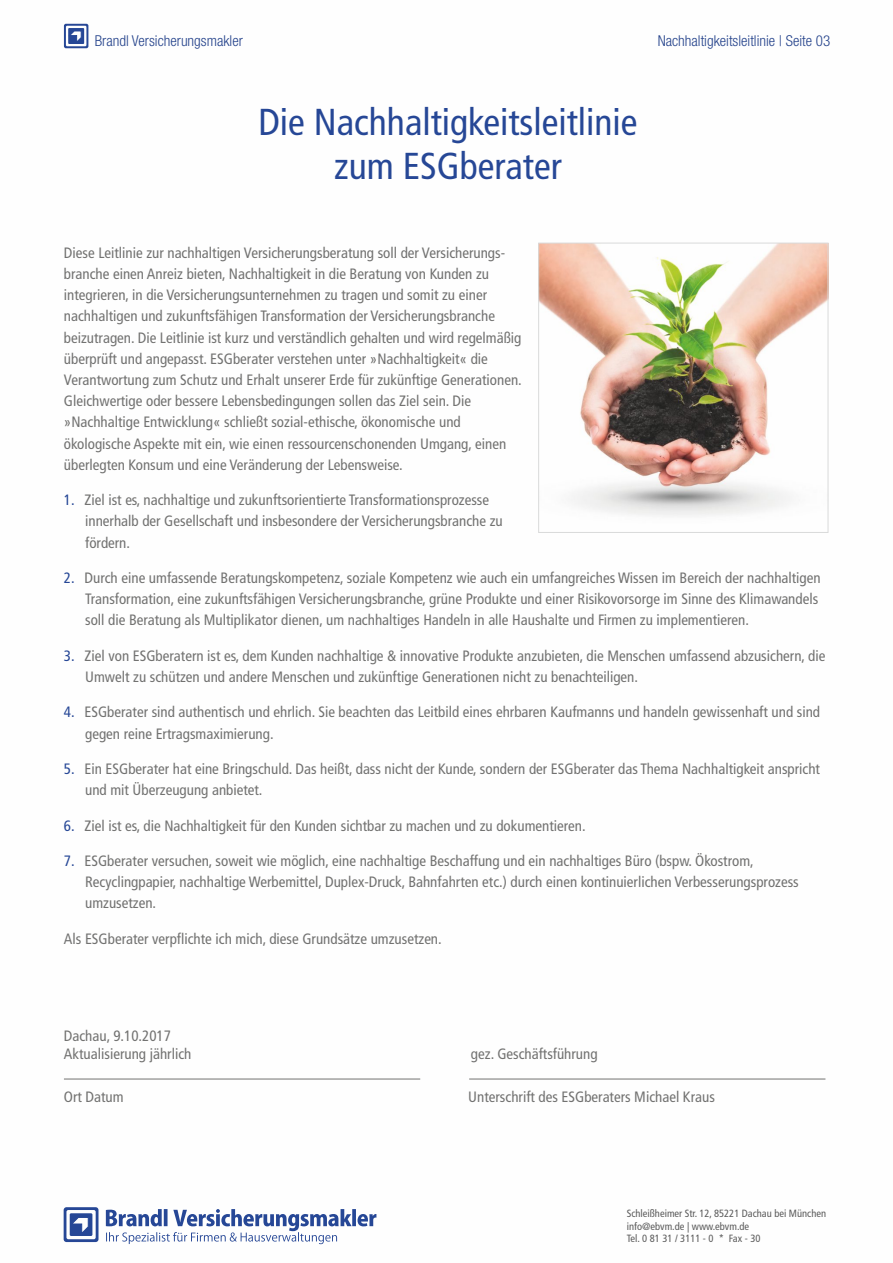
<style>
.page{position:relative;width:893px;height:1263px;background:#fff}
.page>*{position:absolute;margin:0;border:0;box-sizing:border-box;transform-origin:0 0}
.t1{font:condensed 37.5px/44.2px "Frutiger 57";color:#264796;text-align:center}
.t2{font:condensed 15px/21.1px "Frutiger 57";color:#727271}
.t3{font:300 condensed 15px "Helvetica Neue LT";color:#26448c}
.t4{font:condensed 10.5px/12.5px "Frutiger 57";color:#5b5b5b}
.s1{color:#264796}
</style>
<div class="page">
<hr style="left:64px;top:1078px;width:356px;height:1px;background:#727271">
<hr style="left:469px;top:1078px;width:356px;height:1px;background:#727271">
<img style="left:540px;top:245px;width:286px;height:271px">
<div style="left:538px;top:243px;width:290px;height:290px;border:1px solid #d9dada"></div>
<svg style="left:64px;top:24px;width:24px;height:24px"></svg>
<svg style="left:66px;top:26px;width:20px;height:20px"></svg>
<div style="left:68px;top:28px;width:16px;height:16px;background:#264796"></div>
<svg style="left:71px;top:31px;width:11px;height:10px"></svg>
<svg style="left:106px;top:1209px;width:270px;height:35px"></svg>
<svg style="left:64px;top:1207px;width:34px;height:35px"></svg>
<svg style="left:66px;top:1210px;width:30px;height:29px"></svg>
<div style="left:70px;top:1213px;width:22px;height:23px;background:#264796"></div>
<svg style="left:73px;top:1218px;width:16px;height:14px"></svg>
<p class="t3" style="left:95px;top:32px;width:150px">Brandl Versicherungsmakler</p>
<p class="t3" style="left:658px;top:32px;width:174px">Nachhaltigkeitsleitlinie | Seite 03</p>
<h1 class="t1" style="left:258px;top:103px;width:381px">Die Nachhaltigkeitsleitlinie zum ESGberater</h1>
<p class="t2" style="left:64px;top:243px;width:459px">Diese Leitlinie zur nachhaltigen Versicherungsberatung soll der Versicherungs&shy;branche einen Anreiz bieten, Nachhaltigkeit in die Beratung von Kunden zu integrieren, in die Versicherungsunternehmen zu tragen und somit zu einer nachhaltigen und zukunftsfähigen Transformation der Versicherungsbranche beizutragen. Die Leitlinie ist kurz und verständlich gehalten und wird regelmäßig überprüft und angepasst. ESGberater verstehen unter »Nachhaltigkeit« die Verantwortung zum Schutz und Erhalt unserer Erde für zukünftige Generationen.<br>Gleichwertige oder bessere Lebensbedingungen sollen das Ziel sein. Die »Nachhaltige Entwicklung« schließt sozial-ethische, ökonomische und ökologische Aspekte mit ein, wie einen ressourcenschonenden Umgang, einen überlegten Konsum und eine Veränderung der Lebensweise.</p>
<p class="t2" style="left:85px;top:491px;width:419px;text-indent:-21px"><span class="s1">1.</span> Ziel ist es, nachhaltige und zukunftsorientierte Transformationsprozesse innerhalb der Gesellschaft und insbesondere der Versicherungsbranche zu fördern.</p>
<p class="t2" style="left:85px;top:568px;width:737px;text-indent:-21px"><span class="s1">2.</span> Durch eine umfassende Beratungskompetenz, soziale Kompetenz wie auch ein umfangreiches Wissen im Bereich der nachhaltigen<br>Transformation, eine zukunftsfähigen Versicherungsbranche, grüne Produkte und einer Risikovorsorge im Sinne des Klimawandels soll die Beratung als Multiplikator dienen, um nachhaltiges Handeln in alle Haushalte und Firmen zu implementieren.</p>
<p class="t2" style="left:85px;top:646px;width:742px;text-indent:-21px"><span class="s1">3.</span> Ziel von ESGberatern ist es, dem Kunden nachhaltige &amp; innovative Produkte anzubieten, die Menschen umfassend abzusichern, die<br>Umwelt zu schützen und andere Menschen und zukünftige Generationen nicht zu benachteiligen.</p>
<p class="t2" style="left:85px;top:703px;width:736px;text-indent:-21px"><span class="s1">4.</span> ESGberater sind authentisch und ehrlich. Sie beachten das Leitbild eines ehrbaren Kaufmanns und handeln gewissenhaft und sind gegen reine Ertragsmaximierung.</p>
<p class="t2" style="left:85px;top:759px;width:736px;text-indent:-21px"><span class="s1">5.</span> Ein ESGberater hat eine Bringschuld. Das heißt, dass nicht der Kunde, sondern der ESGberater das Thema Nachhaltigkeit anspricht und mit Überzeugung anbietet.</p>
<p class="t2" style="left:64px;top:816px;width:523px"><span class="s1">6.</span> Ziel ist es, die Nachhaltigkeit für den Kunden sichtbar zu machen und zu dokumentieren.</p>
<p class="t2" style="left:85px;top:851px;width:715px;text-indent:-21px"><span class="s1">7.</span> ESGberater versuchen, soweit wie möglich, eine nachhaltige Beschaffung und ein nachhaltiges Büro (bspw. Ökostrom,<br>Recyclingpapier, nachhaltige Werbemittel, Duplex-Druck, Bahnfahrten etc.) durch einen kontinuierlichen Verbesserungsprozess umzusetzen.</p>
<p class="t2" style="left:64px;top:929px;width:379px">Als ESGberater verpflichte ich mich, diese Grundsätze umzusetzen.</p>
<p class="t2" style="left:64px;top:1028px;width:129px;line-height:17.7px">Dachau, 9.10.2017<br>Aktualisierung jährlich</p>
<p class="t2" style="left:471px;top:1044px;width:128px">gez. Geschäftsführung</p>
<p class="t2" style="left:64px;top:1087px;width:61px">Ort Datum</p>
<p class="t2" style="left:468px;top:1087px;width:248px">Unterschrift des ESGberaters Michael Kraus</p>
<p class="t4" style="left:627px;top:1208px;width:201px">Schleißheimer Str. 12, 85221 Dachau bei München info@ebvm.de | www.ebvm.de<br>Tel. 0 81 31 / 3111 - 0 * Fax - 30</p>
</div>
